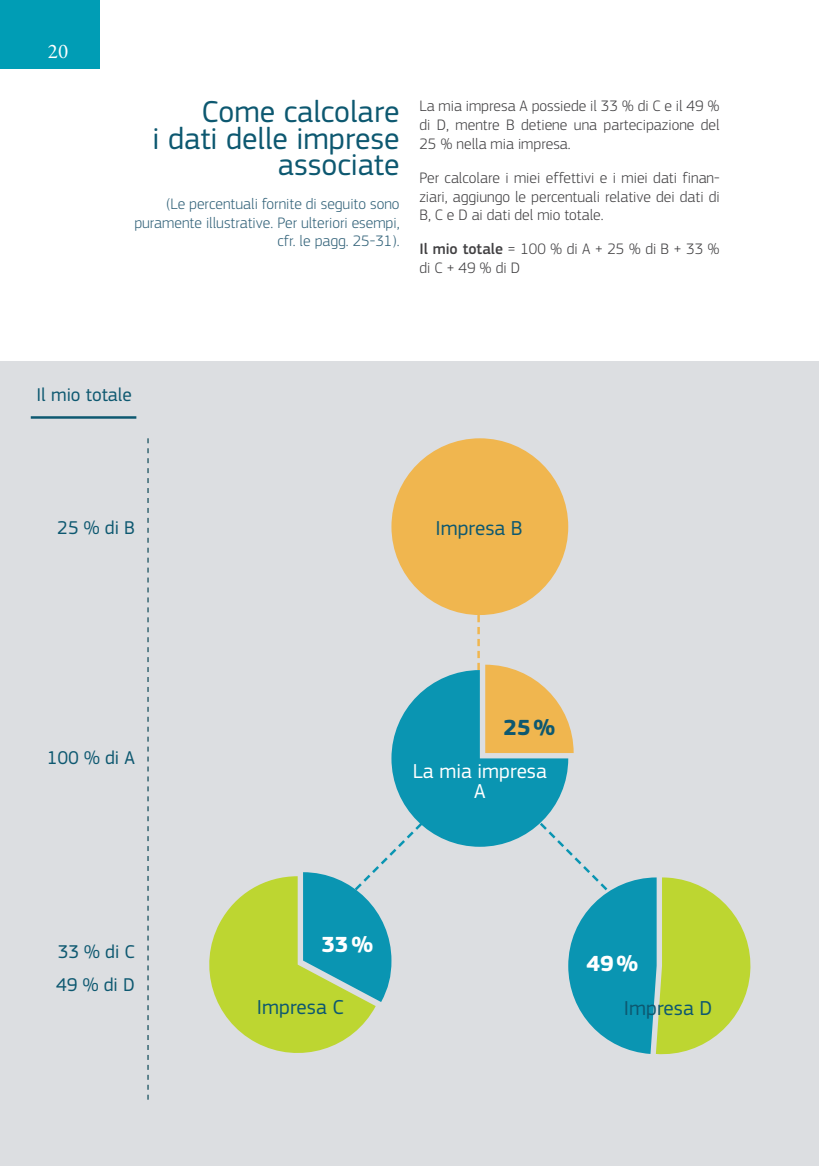
<style>
.page{position:relative;width:819px;height:1166px;background:#fff}
.page>*{position:absolute;margin:0;border:0;box-sizing:border-box;transform-origin:0 0}
.title_2_right{font:31.5px/26.2px "EC Square Sans Pro";color:#0d5870;text-align:right}
.t1{font:700 22.75px "EC Square Sans Pro";color:#fff}
.t2{font:700 22.75px "EC Square Sans Pro";color:#0d5870}
.t3{font:21px "EC Square Sans Pro";color:#0d5870}
.t4{font:21px/19.6px "EC Square Sans Pro";color:#fff;text-align:center}
.t5{font:21px "Garamond Premr Pro";color:#fff}
.t6{font:19.25px "EC Square Sans Pro";color:#0d5870}
.body{font:300 15.75px/18.9px "EC Square Sans Pro";color:#414042;text-align:justify}
.info{font:300 15.75px/18.9px "EC Square Sans Pro";color:#326279;text-align:right}
.s1{font-weight:500}
</style>
<div class="page">
<div style="left:0;top:0;width:99px;height:68px;background:#009db5"></div>
<div style="left:0;top:362px;width:819px;height:804px;background:#dcdee1"></div>
<svg style="left:209px;top:615px;width:542px;height:440px"></svg>
<div style="left:391px;top:438px;width:177px;height:177px;background:#f0b64f;border-radius:88px"></div>
<svg style="left:147px;top:438px;width:2px;height:662px"></svg>
<hr style="left:31px;top:416px;width:105px;height:3px;background:#0d5870">
<h3 class="t5" style="left:48px;top:39px;width:22px">20</h3>
<p class="title_2_right" style="left:152px;top:99px;width:248px">Come calcolare<br>i dati delle imprese associate</p>
<p class="info" style="left:134px;top:194px;width:267px">(Le percentuali fornite di seguito sono puramente illustrative. Per ulteriori esempi, cfr. le pagg. 25-31).</p>
<p class="body" style="left:419px;top:96px;width:302px">La mia impresa A possiede il 33 % di C e il 49 % di D, mentre B detiene una partecipazione del 25 % nella mia impresa.</p>
<p class="body" style="left:419px;top:168px;width:302px">Per calcolare i miei effettivi e i miei dati finan&shy;ziari, aggiungo le percentuali relative dei dati di B, C e D ai dati del mio totale.</p>
<p class="body" style="left:419px;top:239px;width:302px"><span class="s1">Il mio totale</span> = 100 % di A + 25 % di B + 33 % di C + 49 % di D</p>
<p class="t6" style="left:36px;top:384px;width:97px">Il mio totale</p>
<p class="t6" style="left:57px;top:516px;width:79px">25 % di B</p>
<p class="t3" style="left:435px;top:515px;width:89px">Impresa B</p>
<p class="t6" style="left:47px;top:746px;width:89px">100 % di A</p>
<p class="t6" style="left:58px;top:940px;width:79px">33 % di C</p>
<p class="t6" style="left:56px;top:973px;width:80px">49 % di D</p>
<p class="t2" style="left:503px;top:714px;width:53px">25%</p>
<p class="t4" style="left:413px;top:762px;width:136px">La mia impresa<br>A</p>
<p class="t1" style="left:321px;top:931px;width:53px">33%</p>
<p class="t3" style="left:257px;top:995px;width:88px">Impresa C</p>
<p class="t1" style="left:586px;top:949px;width:53px">49%</p>
<p class="t3" style="left:624px;top:996px;width:90px">Impresa D</p>
</div>
